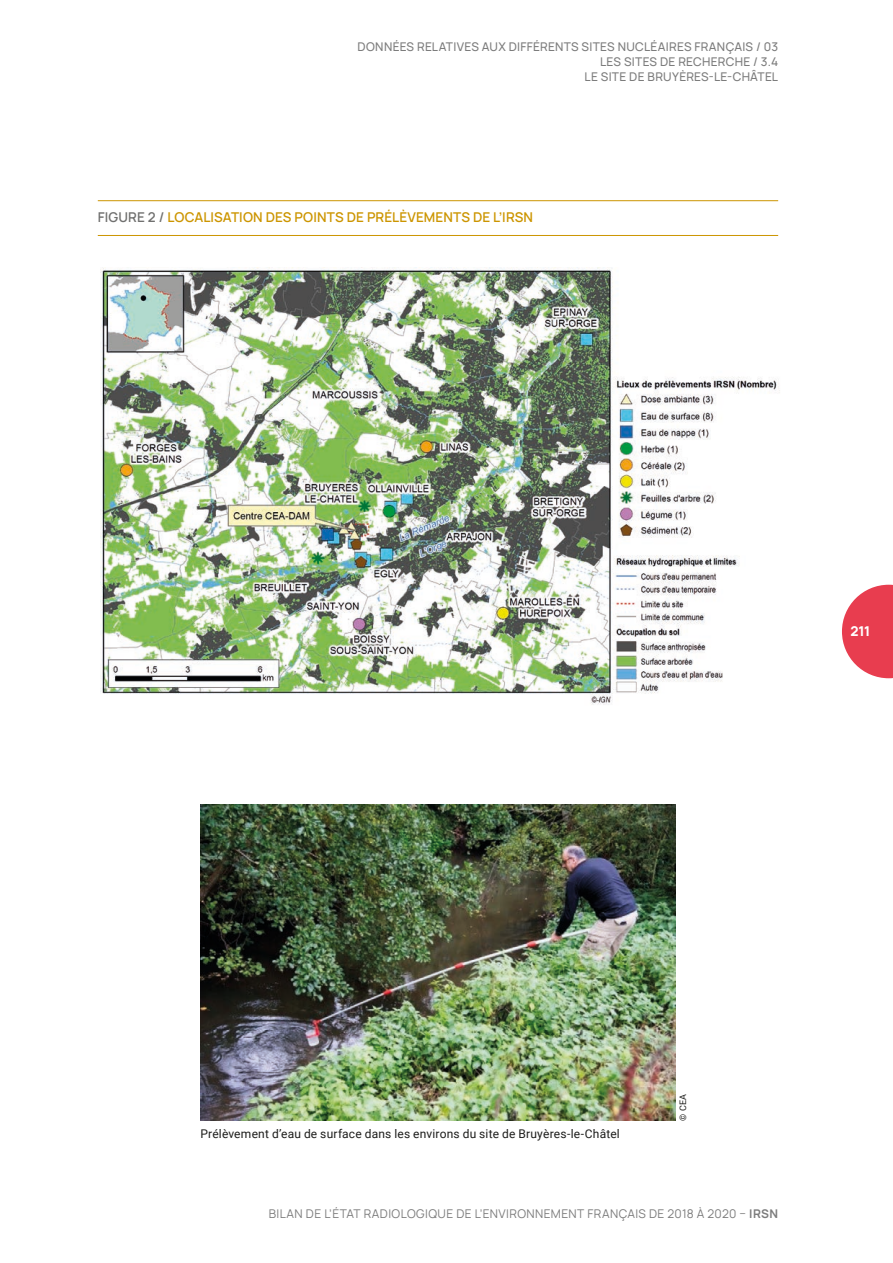
<style>
.page{position:relative;width:893px;height:1263px;background:#fff}
.page>*{position:absolute;margin:0;border:0;box-sizing:border-box;transform-origin:0 0}
.t1{font:600 13.5px "Manrope";letter-spacing:.01em;color:#cc9500}
.t2{font:800 13.5px "Manrope";color:#fff}
.t3{font:500 12px "Manrope";letter-spacing:.02em;color:#7c7c7c}
.t4{font:12px "Roboto";letter-spacing:.015em;color:#1d1d1b}
.t5{font:12px "Manrope";letter-spacing:.035em;color:#7c7c7c}
.t6{font:9px "Roboto";color:#1d1d1b}
.s1{color:#70706f}
.s2{font-weight:700}
</style>
<div class="page">
<hr style="left:98px;top:200px;width:680px;height:1px;background:#cc9500">
<hr style="left:98px;top:235px;width:680px;height:1px;background:#cc9500">
<img style="left:100px;top:267px;width:680px;height:438px">
<img style="left:200px;top:805px;width:476px;height:316px">
<svg style="left:842px;top:585px;width:51px;height:93px"></svg>
<p class="t3" style="left:358px;top:38px;width:422px">DONNÉES RELATIVES AUX DIFFÉRENTS SITES NUCLÉAIRES FRANÇAIS / 03</p>
<p class="t3" style="left:600px;top:53px;width:180px">LES SITES DE RECHERCHE / 3.4</p>
<p class="t3" style="left:584px;top:68px;width:31px">LE SITE</p>
<p class="t3" style="left:629px;top:68px;width:137px">DE BRUYÈRES-LE-CHÂTEL</p>
<p class="t1" style="left:98px;top:208px;width:437px"><span class="s1">FIGURE 2 /</span> LOCALISATION DES POINTS DE PRÉLÈVEMENTS DE L’IRSN</p>
<p class="t2" style="left:850px;top:622px;width:21px">211</p>
<p class="t4" style="left:200px;top:1125px;width:421px">Prélèvement d’eau de surface dans les environs du site de Bruyères-le-Châtel</p>
<p class="t6" style="left:677px;top:1121px;width:28px;rotate:-90deg">© CEA</p>
<p class="t5" style="left:269px;top:1206px;width:511px">BILAN DE L’ÉTAT RADIOLOGIQUE DE L’ENVIRONNEMENT FRANÇAIS DE 2018 À 2020 – <span class="s2">IRSN</span></p>
</div>
